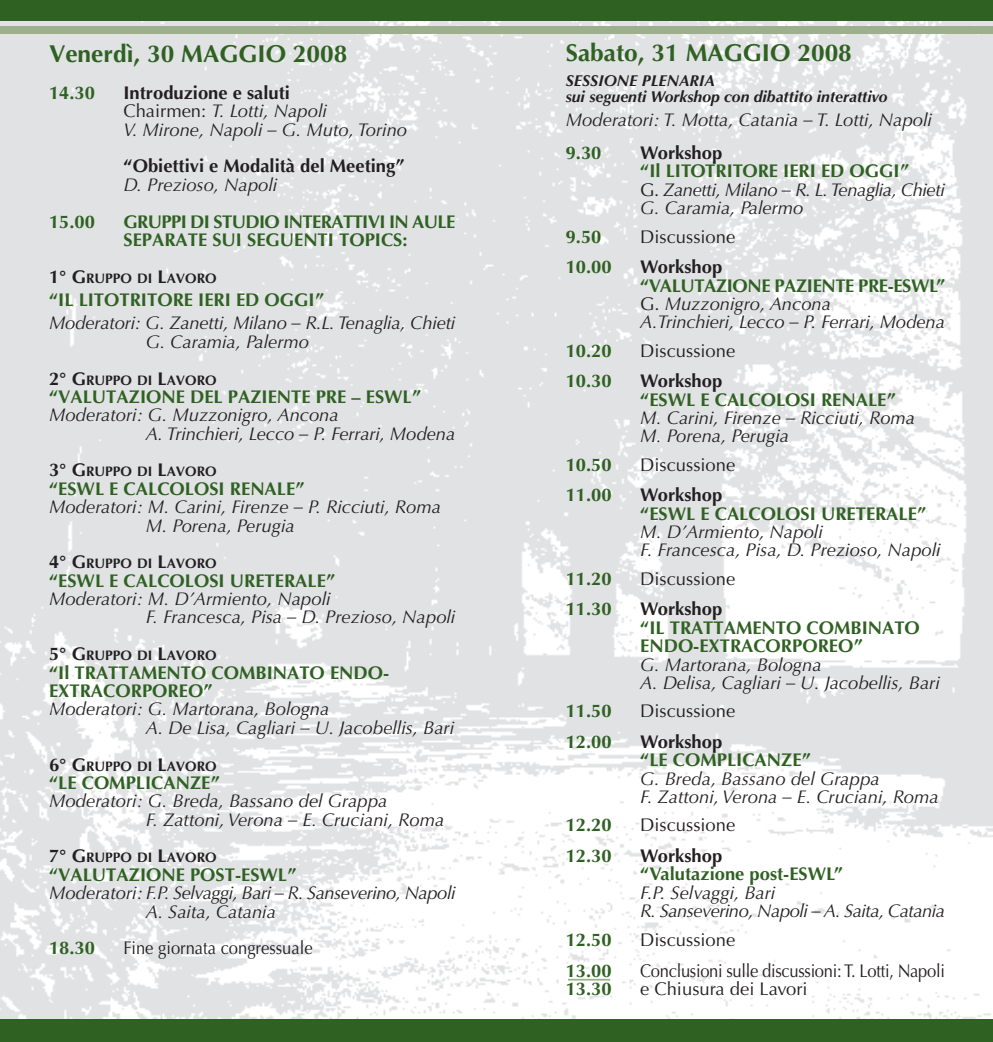
<style>
.page{position:relative;width:993px;height:1042px;background:#fff}
.page>*{position:absolute;margin:0;border:0;box-sizing:border-box;transform-origin:0 0}
.t1{font:700 24.5px "Optima";color:#2f6122}
.t2{font:italic 18.38px/18.4px "Optima";color:#231f20}
.t3{font:700 18.38px/18.4px "Optima";color:#2f6122}
.t4{font:italic 18.38px/18.4px "Optima";letter-spacing:-.025em;color:#231f20}
.t5{font:18.38px "Optima";color:#231f20}
.t6{font:700 18.38px "Optima";color:#231f20}
.t7{font:italic 18.38px/18.4px "Optima";letter-spacing:-.02em;color:#231f20}
.t8{font:700 18.38px/18.4px "Optima";letter-spacing:-.035em;color:#2f6122}
.t9{font:18.38px "Optima";letter-spacing:-.02em;color:#231f20;scale:.9 1}
.t10{font:18.38px "Optima";color:#231f20;scale:.9 1}
.t11{font:italic 700 15.75px/15.8px "Optima";color:#231f20}
.t12{font:700 13.83px "Optima";color:#231f20}
.s1{font-weight:700;font-style:normal}
.s2{font-style:normal}
.s3{font-size:18.38px}
.s4{font-weight:700;font-style:normal;color:#2f6122}
</style>
<div class="page">
<img style="left:0;top:20px;width:992px;height:1000px">
<div style="left:0;top:0;width:992px;height:20px;background:#2f6122"></div>
<div style="left:0;top:26px;width:992px;height:8px;background:#9db08d"></div>
<div style="left:0;top:1020px;width:992px;height:22px;background:#2f6122"></div>
<hr style="left:567px;top:979px;width:43px;height:1px;background:#9db08d">
<h1 class="t1" style="left:49px;top:44px;width:300px">Venerdì, 30 MAGGIO 2008</h1>
<p class="t3" style="left:49px;top:85px;width:47px">14.30</p>
<p class="t2" style="left:123px;top:85px;width:285px"><span class="s1">Introduzione e saluti<br></span><span class="s2">Chairmen:</span> T. Lotti, Napoli<br>V. Mirone, Napoli – G. Muto, Torino</p>
<p class="t6" style="left:123px;top:159px;width:282px">“Obiettivi e Modalità del Meeting”</p>
<p class="t2" style="left:123px;top:177px;width:155px">D. Prezioso, Napoli</p>
<p class="t3" style="left:49px;top:214px;width:47px">15.00</p>
<p class="t8" style="left:123px;top:214px;width:333px">GRUPPI DI STUDIO INTERATTIVI IN AULE<br>SEPARATE SUI SEGUENTI TOPICS:</p>
<p class="t12" style="left:49px;top:272px;width:169px"><span class="s3">1° G</span>RUPPO DI <span class="s3">L</span>AVORO</p>
<p class="t3" style="left:49px;top:292px;width:276px">“IL LITOTRITORE IERI ED OGGI”</p>
<p class="t2" style="left:146px;top:316px;width:311px;text-indent:-97px">Moderatori: G. Zanetti, Milano – R.L. Tenaglia, Chieti<br>G. Caramia, Palermo</p>
<p class="t12" style="left:49px;top:374px;width:169px"><span class="s3">2° G</span>RUPPO DI <span class="s3">L</span>AVORO</p>
<p class="t3" style="left:49px;top:389px;width:373px">“VALUTAZIONE DEL PAZIENTE PRE – ESWL”</p>
<p class="t2" style="left:146px;top:408px;width:311px;text-indent:-97px">Moderatori: G. Muzzonigro, Ancona<br>A. Trinchieri, Lecco – P. Ferrari, Modena</p>
<p class="t12" style="left:49px;top:466px;width:169px"><span class="s3">3° G</span>RUPPO DI <span class="s3">L</span>AVORO</p>
<p class="t3" style="left:49px;top:481px;width:257px">“ESWL E CALCOLOSI RENALE”</p>
<p class="t2" style="left:146px;top:499px;width:296px;text-indent:-97px">Moderatori: M. Carini, Firenze – P. Ricciuti, Roma<br>M. Porena, Perugia</p>
<p class="t12" style="left:49px;top:558px;width:169px"><span class="s3">4° G</span>RUPPO DI <span class="s3">L</span>AVORO</p>
<p class="t3" style="left:49px;top:573px;width:287px">“ESWL E CALCOLOSI URETERALE”</p>
<p class="t2" style="left:146px;top:591px;width:311px;text-indent:-97px">Moderatori: M. D’Armiento, Napoli<br>F. Francesca, Pisa – D. Prezioso, Napoli</p>
<p class="t12" style="left:49px;top:650px;width:169px"><span class="s3">5° G</span>RUPPO DI <span class="s3">L</span>AVORO</p>
<p class="t3" style="left:49px;top:665px;width:341px">“Il TRATTAMENTO COMBINATO ENDO-<br>EXTRACORPOREO”</p>
<p class="t2" style="left:146px;top:702px;width:310px;text-indent:-97px">Moderatori: G. Martorana, Bologna<br>A. De Lisa, Cagliari – U. Jacobellis, Bari</p>
<p class="t12" style="left:49px;top:760px;width:169px"><span class="s3">6° G</span>RUPPO DI <span class="s3">L</span>AVORO</p>
<p class="t3" style="left:49px;top:775px;width:172px">“LE COMPLICANZE”</p>
<p class="t2" style="left:146px;top:793px;width:300px;text-indent:-97px">Moderatori: G. Breda, Bassano del Grappa<br>F. Zattoni, Verona – E. Cruciani, Roma</p>
<p class="t12" style="left:49px;top:852px;width:169px"><span class="s3">7° G</span>RUPPO DI <span class="s3">L</span>AVORO</p>
<p class="t3" style="left:49px;top:867px;width:249px">“VALUTAZIONE POST-ESWL”</p>
<p class="t4" style="left:146px;top:885px;width:311px;text-indent:-97px">Moderatori: F.P. Selvaggi, Bari – R. Sanseverino, Napoli<br>A. Saita, Catania</p>
<p class="t3" style="left:49px;top:940px;width:47px">18.30</p>
<p class="t10" style="left:123px;top:940px;width:212px">Fine giornata congressuale</p>
<h1 class="t1" style="left:565px;top:42px;width:287px">Sabato, 31 MAGGIO 2008</h1>
<p class="t11" style="left:565px;top:75px;width:323px">SESSIONE PLENARIA<br>sui seguenti Workshop con dibattito interattivo</p>
<p class="t2" style="left:565px;top:112px;width:368px">Moderatori: T. Motta, Catania – T. Lotti, Napoli</p>
<p class="t3" style="left:565px;top:145px;width:37px">9.30</p>
<p class="t6" style="left:640px;top:145px;width:84px">Workshop</p>
<p class="t7" style="left:640px;top:164px;width:306px"><span class="s4">“Il LITOTRITORE IERI ED OGGI”<br></span><span class="s2">G.</span> Zanetti, Milano – R. L. Tenaglia, Chieti<br>G. Caramia, Palermo</p>
<p class="t3" style="left:565px;top:229px;width:37px">9.50</p>
<p class="t5" style="left:640px;top:229px;width:96px">Discussione</p>
<p class="t3" style="left:565px;top:259px;width:47px">10.00</p>
<p class="t6" style="left:640px;top:259px;width:84px">Workshop</p>
<p class="t2" style="left:640px;top:278px;width:306px"><span class="s4">“VALUTAZIONE PAZIENTE PRE-ESWL”<br></span><span class="s2">G.</span> Muzzonigro, Ancona<br>A.Trinchieri, Lecco – P. Ferrari, Modena</p>
<p class="t3" style="left:565px;top:343px;width:47px">10.20</p>
<p class="t5" style="left:640px;top:343px;width:96px">Discussione</p>
<p class="t3" style="left:565px;top:373px;width:47px">10.30</p>
<p class="t6" style="left:640px;top:373px;width:84px">Workshop</p>
<p class="t3" style="left:640px;top:392px;width:257px">“ESWL E CALCOLOSI RENALE”</p>
<p class="t2" style="left:640px;top:410px;width:276px">M. Carini, Firenze – Ricciuti, Roma<br>M. Porena, Perugia</p>
<p class="t3" style="left:565px;top:457px;width:47px">10.50</p>
<p class="t5" style="left:640px;top:457px;width:96px">Discussione</p>
<p class="t3" style="left:565px;top:488px;width:47px">11.00</p>
<p class="t6" style="left:640px;top:487px;width:84px">Workshop</p>
<p class="t3" style="left:640px;top:506px;width:287px">“ESWL E CALCOLOSI URETERALE”</p>
<p class="t2" style="left:640px;top:524px;width:302px">M. D’Armiento, Napoli<br>F. Francesca, Pisa, D. Prezioso, Napoli</p>
<p class="t3" style="left:565px;top:571px;width:47px">11.20</p>
<p class="t5" style="left:640px;top:571px;width:96px">Discussione</p>
<p class="t3" style="left:565px;top:602px;width:47px">11.30</p>
<p class="t6" style="left:640px;top:601px;width:84px">Workshop</p>
<p class="t3" style="left:640px;top:620px;width:281px">“IL TRATTAMENTO COMBINATO<br>ENDO-EXTRACORPOREO”</p>
<p class="t2" style="left:640px;top:657px;width:301px">G. Martorana, Bologna<br>A. Delisa, Cagliari – U. Jacobellis, Bari</p>
<p class="t3" style="left:565px;top:703px;width:47px">11.50</p>
<p class="t5" style="left:640px;top:703px;width:96px">Discussione</p>
<p class="t3" style="left:565px;top:734px;width:47px">12.00</p>
<p class="t6" style="left:640px;top:734px;width:84px">Workshop</p>
<p class="t3" style="left:640px;top:752px;width:172px">“LE COMPLICANZE”</p>
<p class="t2" style="left:640px;top:771px;width:300px">G. Breda, Bassano del Grappa<br>F. Zattoni, Verona – E. Cruciani, Roma</p>
<p class="t3" style="left:565px;top:817px;width:47px">12.20</p>
<p class="t5" style="left:640px;top:817px;width:96px">Discussione</p>
<p class="t3" style="left:565px;top:848px;width:47px">12.30</p>
<p class="t6" style="left:640px;top:848px;width:84px">Workshop</p>
<p class="t3" style="left:640px;top:866px;width:204px">“Valutazione post-ESWL”</p>
<p class="t4" style="left:640px;top:885px;width:306px">F.P. Selvaggi, Bari<br>R. Sanseverino, Napoli – A. Saita, Catania</p>
<p class="t3" style="left:565px;top:932px;width:47px">12.50</p>
<p class="t5" style="left:640px;top:932px;width:96px">Discussione</p>
<p class="t3" style="left:565px;top:963px;width:47px">13.00</p>
<p class="t9" style="left:640px;top:963px;width:340px">Conclusioni sulle discussioni: T. Lotti, Napoli</p>
<p class="t3" style="left:565px;top:981px;width:47px">13.30</p>
<p class="t5" style="left:640px;top:981px;width:169px">e Chiusura dei Lavori</p>
</div>
